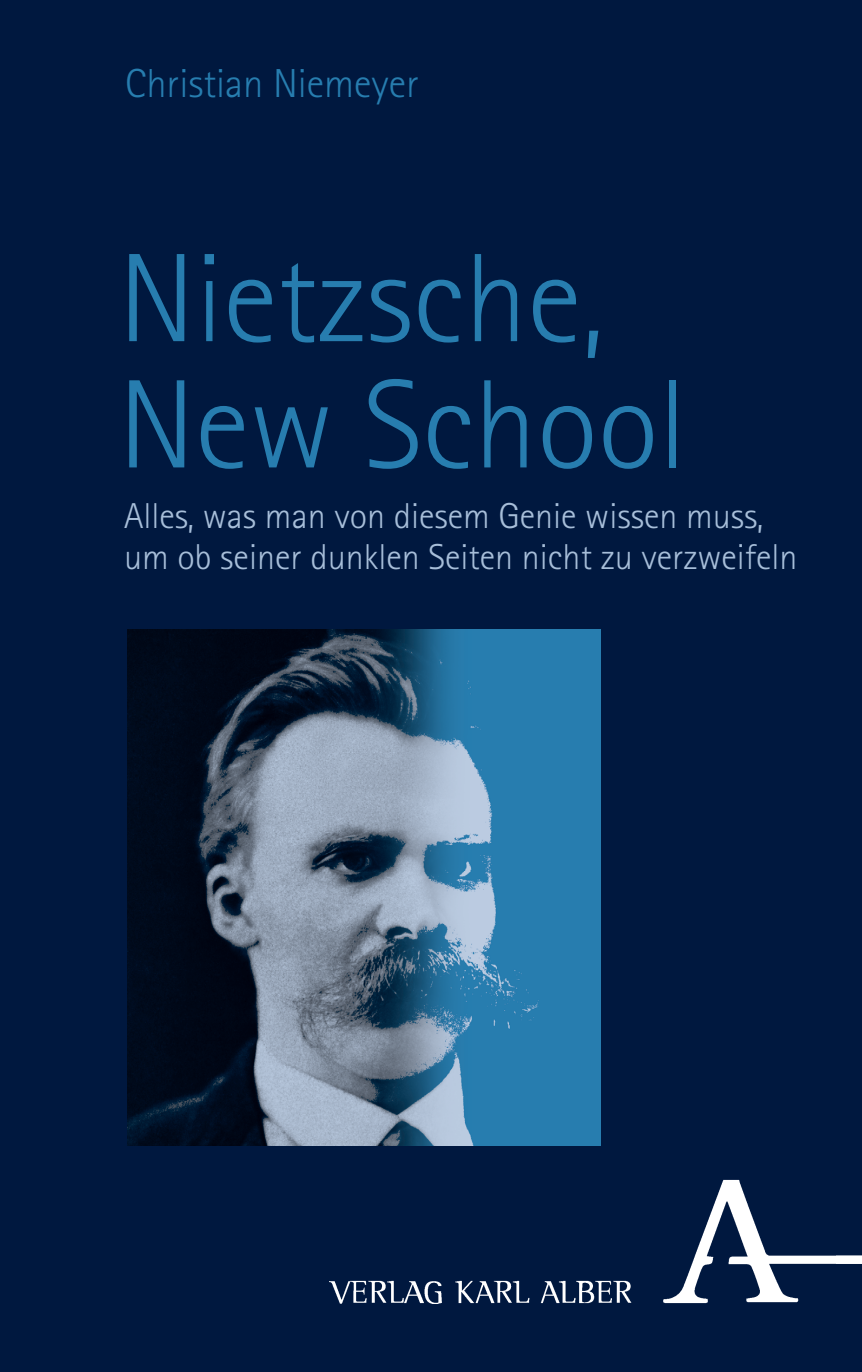
<style>
.page{position:relative;width:862px;height:1372px;background:#fff}
.page>*{position:absolute;margin:0;border:0;box-sizing:border-box;transform-origin:0 0}
.t1{font:300 126.23px/126.2px "Rotis Sans Serif Pro";color:#277daf}
.t2{font:300 40.5px "Rotis Sans Serif Pro";color:#277daf}
.t3{font:300 36px/40.5px "Rotis Sans Serif Pro";color:#a7bed9}
</style>
<div class="page">
<div style="left:0;top:0;width:861px;height:1371px;background:#00183f"></div>
<div style="left:547px;top:629px;width:53px;height:516px;background:#277daf"></div>
<img style="left:329px;top:1179px;width:507px;height:124px">
<img style="left:836px;top:1255px;width:25px;height:9px">
<img style="left:128px;top:629px;width:419px;height:516px">
<p class="t2" style="left:125px;top:60px;width:295px">Christian Niemeyer</p>
<h1 class="t1" style="left:118px;top:237px;width:569px">Nietzsche,<br>New School</h1>
<p class="t3" style="left:124px;top:496px;width:674px">Alles, was man von diesem Genie wissen muss, um ob seiner dunklen Seiten nicht zu verzweifeln</p>
</div>
